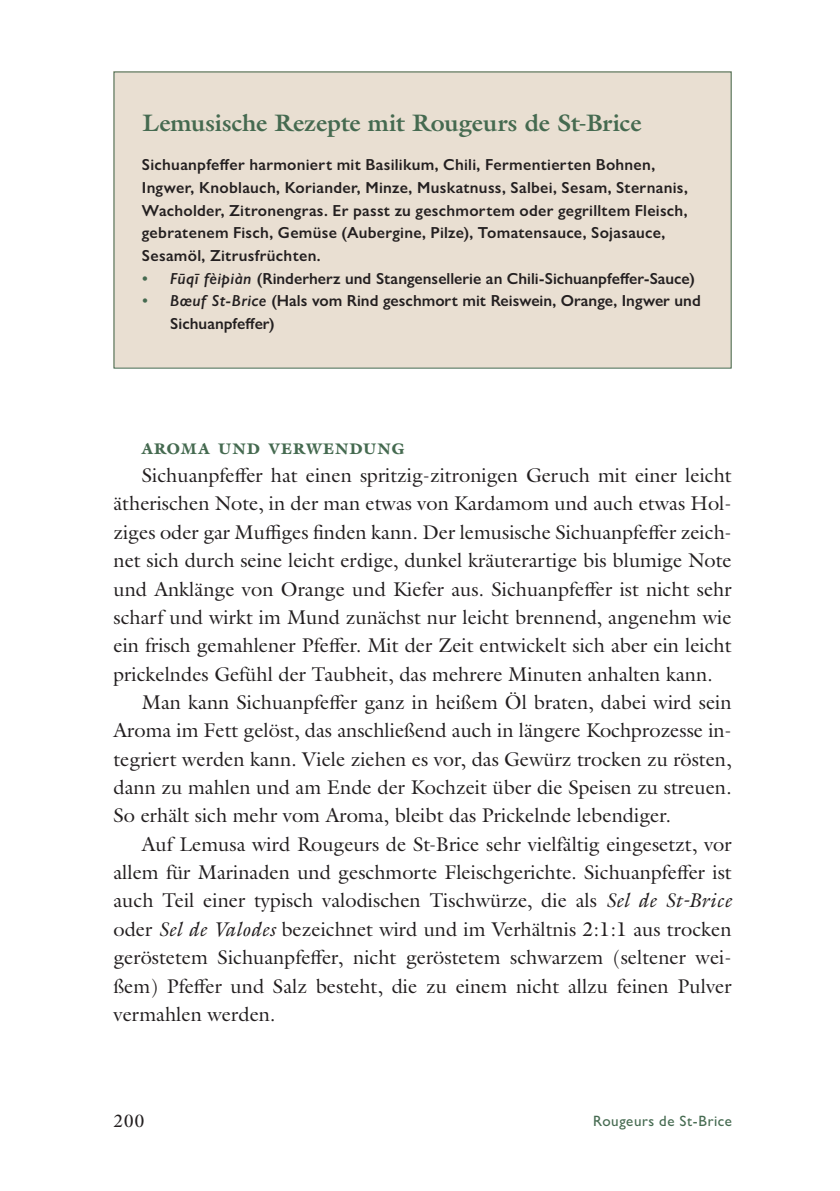
<style>
.page{position:relative;width:840px;height:1191px;background:#fff}
.page>*{position:absolute;margin:0;border:0;box-sizing:border-box;transform-origin:0 0}
.Box_Titel{font:700 24px "Galliard Pro";color:#456a50}
.Lauftext{font:20px/28.4px "Galliard Pro";color:#231f20;text-align:justify}
.t1{font:18px "Galliard Pro";color:#231f20}
.Box_Lauftext_stumpf{font:600 16px/22.6px "Gill Sans Nova";letter-spacing:.02em;color:#231f20}
.Box_Liste_mit_Punkte{font:600 16px/22.6px "Gill Sans Nova";color:#231f20}
.Zwischentitel{font:900 15.4px "Galliard Pro";letter-spacing:.07em;color:#456a50}
.t2{font:500 15px "Gill Sans Nova";letter-spacing:.035em;color:#456a50}
.s1{color:#456a50}
.s2{font-style:italic}
.s3{font-style:italic;color:#456a50}
</style>
<div class="page">
<div style="left:113px;top:71px;width:618px;height:297px;background:#e9dfd2"></div>
<p class="Box_Titel" style="left:142px;top:107px;width:500px">Lemusische Rezepte mit Rougeurs de St-Brice</p>
<p class="Box_Lauftext_stumpf" style="left:142px;top:153px;width:547px">Sichuanpfeffer harmoniert mit Basilikum, Chili, Fermentierten Bohnen, Ingwer, Knoblauch, Koriander, Minze, Muskatnuss, Salbei, Sesam, Sternanis, Wacholder, Zitronengras. Er passt zu geschmortem oder gegrilltem Fleisch, gebratenem Fisch, Gemüse (Aubergine, Pilze), Tomatensauce, Sojasauce, Sesamöl, Zitrusfrüchten.</p>
<p class="Box_Liste_mit_Punkte" style="left:142px;top:267px;width:554px"><span class="s1">•</span> <span class="s2">Fūqī fèipiàn</span> (Rinderherz und Stangensellerie an Chili-Sichuanpfeffer-Sauce)</p>
<p class="Box_Liste_mit_Punkte" style="left:170px;top:289px;width:532px;text-indent:-28px"><span class="s3">•</span> <span class="s2">Bœuf St-Brice</span> (Hals vom Rind geschmort mit Reiswein, Orange, Ingwer und<br>Sichuanpfeffer)</p>
<p class="Zwischentitel" style="left:142px;top:438px;width:264px">AROMA UND VERWENDUNG</p>
<p class="Lauftext" style="left:113px;top:460px;width:619px;text-indent:28px">Sichuanpfeffer hat einen spritzig-zitronigen Geruch mit einer leicht ätherischen Note, in der man etwas von Kardamom und auch etwas Hol&shy;ziges oder gar Muffiges finden kann. Der lemusische Sichuanpfeffer zeich&shy;net sich durch seine leicht erdige, dunkel kräuterartige bis blumige Note und Anklänge von Orange und Kiefer aus. Sichuanpfeffer ist nicht sehr scharf und wirkt im Mund zunächst nur leicht brennend, angenehm wie ein frisch gemahlener Pfeffer. Mit der Zeit entwickelt sich aber ein leicht prickelndes Gefühl der Taubheit, das mehrere Minuten anhalten kann.</p>
<p class="Lauftext" style="left:113px;top:687px;width:619px;text-indent:28px">Man kann Sichuanpfeffer ganz in heißem Öl braten, dabei wird sein Aroma im Fett gelöst, das anschließend auch in längere Kochprozesse in&shy;tegriert werden kann. Viele ziehen es vor, das Gewürz trocken zu rösten, dann zu mahlen und am Ende der Kochzeit über die Speisen zu streuen.<br>So erhält sich mehr vom Aroma, bleibt das Prickelnde lebendiger.</p>
<p class="Lauftext" style="left:113px;top:829px;width:619px;text-indent:28px">Auf Lemusa wird Rougeurs de St-Brice sehr vielfältig eingesetzt, vor allem für Marinaden und geschmorte Fleischgerichte. Sichuanpfeffer ist auch Teil einer typisch valodischen Tischwürze, die als <span class="s2">Sel de St-Brice </span>oder <span class="s2">Sel de Valodes</span> bezeichnet wird und im Verhältnis 2:1:1 aus trocken geröstetem Sichuanpfeffer, nicht geröstetem schwarzem (seltener wei&shy;ßem) Pfeffer und Salz besteht, die zu einem nicht allzu feinen Pulver vermahlen werden.</p>
<p class="t1" style="left:113px;top:1108px;width:32px">200</p>
<p class="t2" style="left:592px;top:1111px;width:140px">Rougeurs de St-Brice</p>
</div>
